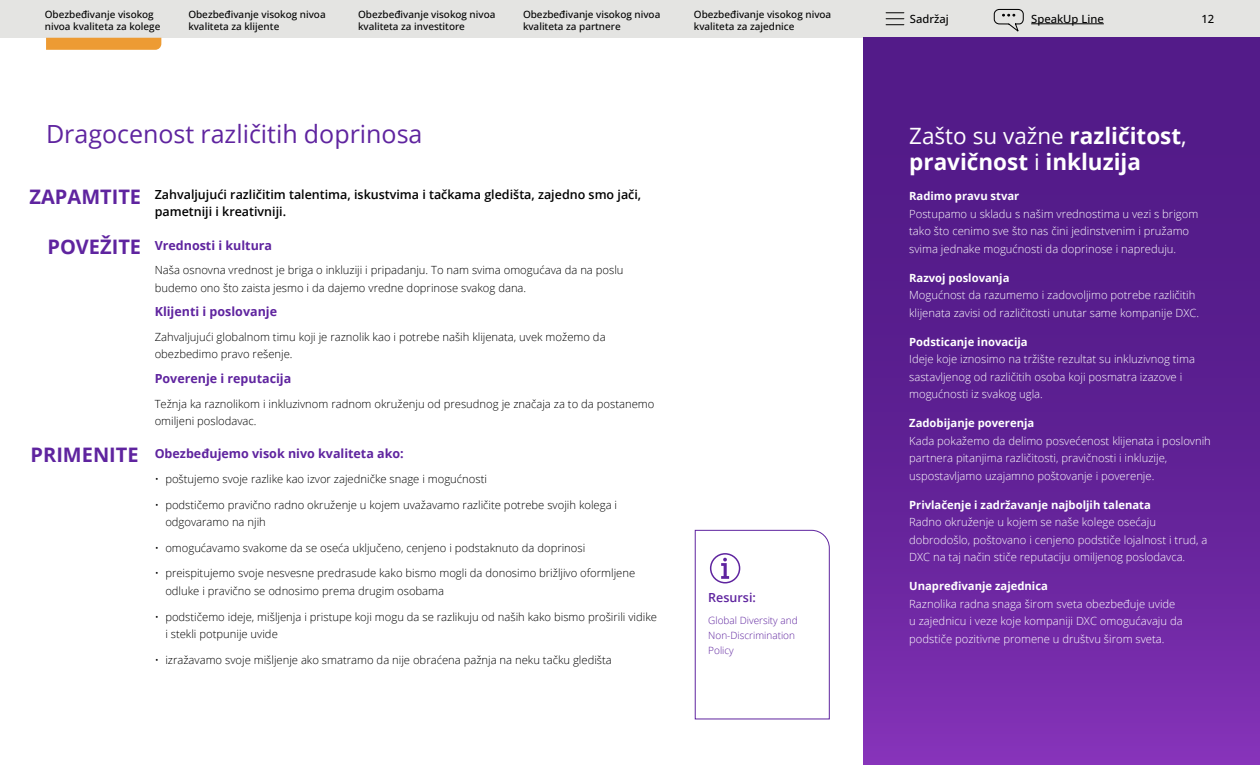
<style>
.page{position:relative;width:1260px;height:765px;background:#fff}
.page>*{position:absolute;margin:0;border:0;box-sizing:border-box;transform-origin:0 0}
.t1{font:25px "Open Sans";color:#5f249f}
.t2{font:700 22.5px/26.2px "Open Sans";color:#fff}
.t3{font:700 20px "Open Sans";color:#5f249f}
.t4{font:600 12.5px/17.5px "Open Sans";color:#000}
.t5{font:700 12.5px "Open Sans";color:#5f249f}
.t6{font:600 12.5px "Open Sans";color:#5f249f}
.t7{font:300 11.25px/17.5px "Open Sans";color:#000}
.t8{font:300 11.25px/17.5px "Open Sans";color:#fff}
.t9{font:700 11.25px "Open Sans";color:#fff}
.t10{font:500 11.25px "Open Sans";color:#000}
.t11{font:500 10px/12.5px "Open Sans";color:#000}
.t12{font:300 10px/15px "Open Sans";color:#5f249f}
.s1{font-weight:400}
</style>
<div class="page">
<div style="left:0;top:0;width:1260px;height:37px;background:#e4e4e2"></div>
<svg style="left:886px;top:12px;width:18px;height:13px"></svg>
<hr style="left:1031px;top:24px;width:73px;height:1px;background:#000">
<svg style="left:993px;top:8px;width:31px;height:24px"></svg>
<div style="left:863px;top:38px;width:397px;height:727px;background:linear-gradient(to bottom,#49167f,#7b2eaf)"></div>
<svg style="left:46px;top:38px;width:115px;height:12px"></svg>
<svg style="left:695px;top:530px;width:135px;height:190px"></svg>
<p class="t11" style="left:45px;top:7px;width:117px">Obezbeđivanje visokog nivoa kvaliteta za kolege</p>
<p class="t11" style="left:188px;top:7px;width:139px">Obezbeđivanje visokog nivoa kvaliteta za klijente</p>
<p class="t11" style="left:358px;top:7px;width:139px">Obezbeđivanje visokog nivoa kvaliteta za investitore</p>
<p class="t11" style="left:523px;top:7px;width:139px">Obezbeđivanje visokog nivoa kvaliteta za partnere</p>
<p class="t11" style="left:694px;top:7px;width:139px">Obezbeđivanje visokog nivoa kvaliteta za zajednice</p>
<p class="t10" style="left:910px;top:11px;width:40px">Sadržaj</p>
<p class="t10" style="left:1031px;top:11px;width:74px">SpeakUp Line</p>
<p class="t10" style="left:1202px;top:11px;width:14px">12</p>
<h1 class="t1" style="left:46px;top:117px;width:378px">Dragocenost različitih doprinosa</h1>
<p class="t4" style="left:155px;top:185px;width:488px">Zahvaljujući različitim talentima, iskustvima i tačkama gledišta, zajedno smo jači, pametniji i kreativniji.</p>
<p class="t5" style="left:155px;top:236px;width:119px">Vrednosti i kultura</p>
<p class="t7" style="left:155px;top:261px;width:470px">Naša osnovna vrednost je briga o inkluziji i pripadanju. To nam svima omogućava da na poslu budemo ono što zaista jesmo i da dajemo vredne doprinose svakog dana.</p>
<p class="t5" style="left:155px;top:303px;width:124px">Klijenti i poslovanje</p>
<p class="t7" style="left:155px;top:328px;width:452px">Zahvaljujući globalnom timu koji je raznolik kao i potrebe naših klijenata, uvek možemo da obezbedimo pravo rešenje.</p>
<p class="t5" style="left:155px;top:370px;width:138px">Poverenje i reputacija</p>
<p class="t7" style="left:155px;top:394px;width:501px">Težnja ka raznolikom i inkluzivnom radnom okruženju od presudnog je značaja za to da postanemo omiljeni poslodavac.</p>
<p class="t5" style="left:155px;top:445px;width:251px">Obezbeđujemo visok nivo kvaliteta ako:</p>
<p class="t7" style="left:155px;top:470px;width:334px">• poštujemo svoje razlike kao izvor zajedničke snage i mogućnosti</p>
<p class="t7" style="left:165px;top:496px;width:453px;text-indent:-11px">• podstičemo pravično radno okruženje u kojem uvažavamo različite potrebe svojih kolega i odgovaramo na njih</p>
<p class="t7" style="left:155px;top:539px;width:432px">• omogućavamo svakome da se oseća uključeno, cenjeno i podstaknuto da doprinosi</p>
<p class="t7" style="left:165px;top:564px;width:471px;text-indent:-11px">• preispitujemo svoje nesvesne predrasude kako bismo mogli da donosimo brižljivo oformljene odluke i pravično se odnosimo prema drugim osobama</p>
<p class="t7" style="left:165px;top:607px;width:493px;text-indent:-11px">• podstičemo ideje, mišljenja i pristupe koji mogu da se razlikuju od naših kako bismo proširili vidike i stekli potpunije uvide</p>
<p class="t7" style="left:155px;top:651px;width:459px">• izražavamo svoje mišljenje ako smatramo da nije obraćena pažnja na neku tačku gledišta</p>
<h3 class="t3" style="left:30px;top:183px;width:113px">ZAPAMTITE</h3>
<h3 class="t3" style="left:48px;top:232px;width:95px">POVEŽITE</h3>
<h3 class="t3" style="left:31px;top:440px;width:110px">PRIMENITE</h3>
<p class="t6" style="left:708px;top:588px;width:49px">Resursi:</p>
<p class="t12" style="left:708px;top:612px;width:91px">Global Diversity and<br>Non-Discrimination<br>Policy</p>
<h2 class="t2" style="left:909px;top:122px;width:279px"><span class="s1">Zašto su važne</span> različitost<span class="s1">, </span>pravičnost <span class="s1">i</span> inkluzija</h2>
<p class="t9" style="left:909px;top:188px;width:112px">Radimo pravu stvar</p>
<p class="t8" style="left:909px;top:205px;width:291px">Postupamo u skladu s našim vrednostima u vezi s brigom tako što cenimo sve što nas čini jedinstvenim i pružamo svima jednake mogućnosti da doprinose i napreduju.</p>
<p class="t9" style="left:909px;top:270px;width:102px">Razvoj poslovanja</p>
<p class="t8" style="left:909px;top:286px;width:291px">Mogućnost da razumemo i zadovoljimo potrebe različitih klijenata zavisi od različitosti unutar same kompanije DXC.</p>
<p class="t9" style="left:909px;top:334px;width:120px">Podsticanje inovacija</p>
<p class="t8" style="left:909px;top:350px;width:287px">Ideje koje iznosimo na tržište rezultat su inkluzivnog tima sastavljenog od različitih osoba koji posmatra izazove i mogućnosti iz svakog ugla.</p>
<p class="t9" style="left:909px;top:415px;width:127px">Zadobijanje poverenja</p>
<p class="t8" style="left:909px;top:432px;width:303px">Kada pokažemo da delimo posvećenost klijenata i poslovnih partnera pitanjima različitosti, pravičnosti i inkluzije, uspostavljamo uzajamno poštovanje i poverenje.</p>
<p class="t9" style="left:909px;top:497px;width:243px">Privlačenje i zadržavanje najboljih talenata</p>
<p class="t8" style="left:909px;top:513px;width:300px">Radno okruženje u kojem se naše kolege osećaju dobrodošlo, poštovano i cenjeno podstiče lojalnost i trud, a<br>DXC na taj način stiče reputaciju omiljenog poslodavca.</p>
<p class="t9" style="left:909px;top:578px;width:140px">Unapređivanje zajednica</p>
<p class="t8" style="left:909px;top:595px;width:275px">Raznolika radna snaga širom sveta obezbeđuje uvide u zajednicu i veze koje kompaniji DXC omogućavaju da podstiče pozitivne promene u društvu širom sveta.</p>
</div>
